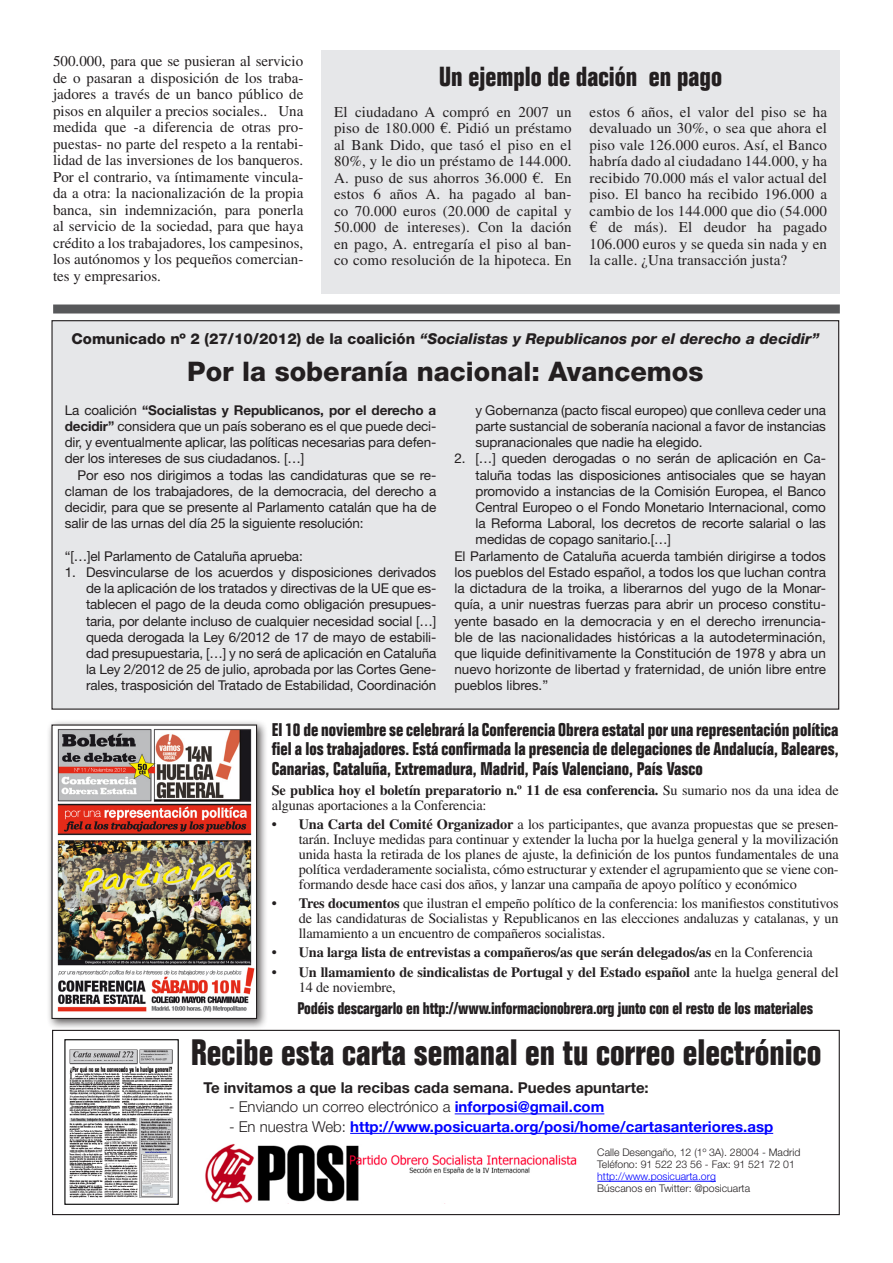
<style>
.page{position:relative;width:893px;height:1263px;background:#fff}
.page>*{position:absolute;margin:0;border:0;box-sizing:border-box;transform-origin:0 0}
.t1{font:700 condensed 36px "Folio Std";color:#231f20}
.Texto_de_cuerpo{font:800 27px "Helvetica Neue LT Std";color:#231f20}
.Normal__Web{font:700 condensed 27px "Folio Std";color:#231f20}
.t2{font:700 condensed 18px/19.5px "Folio Std";color:#231f20;text-align:justify}
.t3{font:700 condensed 16.5px "Folio Std";letter-spacing:-.01em;color:#231f20}
.Normal__Web-2{font:15px/16.5px "Times LT Std";letter-spacing:.01em;color:#231f20;text-align:justify}
.Texto_de_cuerpo-2{font:italic 800 15px "Helvetica Neue LT Std";color:#231f20}
.t4{font:700 15px "Helvetica Neue LT Std";color:#0002ff}
.t5{font:700 15px "Helvetica Neue LT Std";color:#231f20}
.t6{font:300 15px "Helvetica Neue LT Std";color:#231f20}
.t7{font:14.25px/15px "Times LT Std";letter-spacing:-.01em;color:#231f20;text-align:justify}
.t8{font:700 14.25px/15px "Times LT Std";letter-spacing:-.01em;color:#231f20}
.Normal__Web-3{font:13.5px/16.2px "Helvetica Neue LT Std";letter-spacing:-.01em;color:#231f20;text-align:justify}
.t9{font:300 10.5px "Helvetica Neue LT Std";color:#231f20}
.t10{font:300 10.5px "Helvetica Neue LT Std";color:#0002ff}
.s1{font-style:normal}
.s2{font-weight:700}
.s3{font-weight:400}
.s4{font-weight:700;color:#0002ff}
.s5{font-weight:300;color:#231f20}
</style>
<div class="page">
<div style="left:52px;top:321px;width:787px;height:388px;background:#e6e7e9"></div>
<div style="left:321px;top:50px;width:519px;height:243px;background:#e6e7e9"></div>
<img style="left:205px;top:1143px;width:372px;height:60px">
<hr style="left:455px;top:1113px;width:149px;height:1px;background:#0002ff">
<hr style="left:350px;top:1133px;width:423px;height:1px;background:#0002ff">
<img style="left:69px;top:1049px;width:104px;height:149px">
<div style="left:64px;top:1039px;width:115px;height:166px;border:1px solid #000"></div>
<hr style="left:597px;top:1181px;width:119px;height:1px;background:#0002ff">
<div style="left:52px;top:1030px;width:788px;height:185px;border:1px solid #231f20"></div>
<div style="left:53px;top:304px;width:787px;height:9px;background:#57585a"></div>
<div style="left:46px;top:719px;width:222px;height:311px;background:#231f20;opacity:.75"></div>
<img style="left:53px;top:726px;width:202px;height:291px">
<div style="left:51px;top:724px;width:206px;height:295px;border:1px solid #231f20"></div>
<p class="Normal__Web-2" style="left:53px;top:53px;width:252px">500.000, para que se pusieran al servicio de o pasaran a disposición de los traba&shy;jadores a través de un banco público de pisos en alquiler a precios sociales.. Una medida que -a diferencia de otras pro&shy;puestas- no parte del respeto a la rentabi&shy;lidad de las inversiones de los banqueros.<br>Por el contrario, va íntimamente vincula&shy;da a otra: la nacionalización de la propia banca, sin indemnización, para ponerla al servicio de la sociedad, para que haya crédito a los trabajadores, los campesinos, los autónomos y los pequeños comercian&shy;tes y empresarios.</p>
<p class="Normal__Web" style="left:439px;top:62px;width:284px">Un ejemplo de dación en pago</p>
<p class="Normal__Web-2" style="left:334px;top:103px;width:239px">El ciudadano A compró en 2007 un piso de 180.000 €. Pidió un préstamo al Bank Dido, que tasó el piso en el 80%, y le dio un préstamo de 144.000.<br>A. puso de sus ahorros 36.000 €. En estos 6 años A. ha pagado al ban&shy;co 70.000 euros (20.000 de capital y 50.000 de intereses). Con la dación en pago, A. entregaría el piso al ban&shy;co como resolución de la hipoteca. En</p>
<p class="Normal__Web-2" style="left:590px;top:103px;width:239px">estos 6 años, el valor del piso se ha devaluado un 30%, o sea que ahora el piso vale 126.000 euros. Así, el Banco habría dado al ciudadano 144.000, y ha recibido 70.000 más el valor actual del piso. El banco ha recibido 196.000 a cambio de los 144.000 que dio (54.000 € de más). El deudor ha pagado 106.000 euros y se queda sin nada y en la calle. ¿Una transacción justa?</p>
<p class="Texto_de_cuerpo-2" style="left:72px;top:330px;width:749px"><span class="s1">Comunicado nº 2 (27/10/2012) de la coalición</span> “Socialistas y Republicanos por el derecho a decidir”</p>
<p class="Texto_de_cuerpo" style="left:187px;top:355px;width:518px">Por la soberanía nacional: Avancemos</p>
<p class="Normal__Web-3" style="left:65px;top:402px;width:373px">La coalición <span class="s2">“Socialistas y Republicanos, por el derecho a decidir”</span> considera que un país soberano es el que puede deci&shy;dir, y eventualmente aplicar, las políticas necesarias para defen&shy;der los intereses de sus ciudadanos. […]</p>
<p class="Normal__Web-3" style="left:65px;top:467px;width:373px;text-indent:13px">Por eso nos dirigimos a todas las candidaturas que se re&shy;claman de los trabajadores, de la democracia, del derecho a decidir, para que se presente al Parlamento catalán que ha de salir de las urnas del día 25 la siguiente resolución:</p>
<p class="Normal__Web-3" style="left:65px;top:548px;width:240px">“[…]el Parlamento de Cataluña aprueba:</p>
<p class="Normal__Web-3" style="left:86px;top:564px;width:352px;text-indent:-21px">1. Desvincularse de los acuerdos y disposiciones derivados de la aplicación de los tratados y directivas de la UE que es&shy;tablecen el pago de la deuda como obligación presupues&shy;taria, por delante incluso de cualquier necesidad social […] queda derogada la Ley 6/2012 de 17 de mayo de estabili&shy;dad presupuestaria, […] y no será de aplicación en Cataluña la Ley 2/2012 de 25 de julio, aprobada por las Cortes Gene&shy;rales, trasposición del Tratado de Estabilidad, Coordinación</p>
<p class="Normal__Web-3" style="left:476px;top:402px;width:352px">y Gobernanza (pacto fiscal europeo) que conlleva ceder una parte sustancial de soberanía nacional a favor de instancias supranacionales que nadie ha elegido.</p>
<p class="Normal__Web-3" style="left:476px;top:450px;width:352px;text-indent:-21px">2. […] queden derogadas o no serán de aplicación en Ca&shy;taluña todas las disposiciones antisociales que se hayan promovido a instancias de la Comisión Europea, el Banco Central Europeo o el Fondo Monetario Internacional, como la Reforma Laboral, los decretos de recorte salarial o las medidas de copago sanitario.[…]</p>
<p class="Normal__Web-3" style="left:454px;top:548px;width:373px">El Parlamento de Cataluña acuerda también dirigirse a todos los pueblos del Estado español, a todos los que luchan contra la dictadura de la troika, a liberarnos del yugo de la Monar&shy;quía, a unir nuestras fuerzas para abrir un proceso constitu&shy;yente basado en la democracia y en el derecho irrenuncia&shy;ble de las nacionalidades históricas a la autodeterminación, que liquide definitivamente la Constitución de 1978 y abra un nuevo horizonte de libertad y fraternidad, de unión libre entre pueblos libres.”</p>
<p class="t2" style="left:272px;top:720px;width:568px">El 10 de noviembre se celebrará la Conferencia Obrera estatal por una representación política fiel a los trabajadores. Está confirmada la presencia de delegaciones de Andalucía, Baleares, Canarias, Cataluña, Extremadura, Madrid, País Valenciano, País Vasco</p>
<p class="t7" style="left:272px;top:782px;width:568px"><span class="s2">Se publica hoy el boletín preparatorio n.º 11 de esa conferencia.</span> Su sumario nos da una idea de algunas aportaciones a la Conferencia:</p>
<p class="t7" style="left:299px;top:816px;width:541px;text-indent:-27px"><span class="s2">• Una Carta del Comité Organizador</span> a los participantes, que avanza propuestas que se presen&shy;tarán. Incluye medidas para continuar y extender la lucha por la huelga general y la movilización unida hasta la retirada de los planes de ajuste, la definición de los puntos fundamentales de una política verdaderamente socialista, cómo estructurar y extender el agrupamiento que se viene con&shy;formando desde hace casi dos años, y lanzar una campaña de apoyo político y económico</p>
<p class="t7" style="left:299px;top:896px;width:541px;text-indent:-27px"><span class="s2">• Tres documentos</span> que ilustran el empeño político de la conferencia: los manifiestos constitutivos de las candidaturas de Socialistas y Republicanos en las elecciones andaluzas y catalanas, y un llamamiento a un encuentro de compañeros socialistas.</p>
<p class="t8" style="left:272px;top:945px;width:543px">• Una larga lista de entrevistas a compañeros/as que serán delegados/as <span class="s3">en la Conferencia</span></p>
<p class="t8" style="left:299px;top:964px;width:541px;text-indent:-27px">• Un llamamiento de sindicalistas de Portugal y del Estado español <span class="s3">ante la huelga general del<br>14 de noviembre,</span></p>
<p class="t3" style="left:297px;top:999px;width:517px">Podéis descargarlo en http://www.informacionobrera.org junto con el resto de los materiales</p>
<p class="t1" style="left:191px;top:1032px;width:632px">Recibe esta carta semanal en tu correo electrónico</p>
<p class="t5" style="left:203px;top:1078px;width:447px">Te invitamos a que la recibas cada semana. Puedes apuntarte:</p>
<p class="t6" style="left:229px;top:1098px;width:377px">- Enviando un correo electrónico a <span class="s4">inforposi@gmail.com</span></p>
<p class="t4" style="left:229px;top:1117px;width:546px"><span class="s5">- En nuestra Web:</span> http://www.posicuarta.org/posi/home/cartasanteriores.asp</p>
<p class="t9" style="left:597px;top:1146px;width:205px">Calle Desengaño, 12 (1º 3A). 28004 - Madrid</p>
<p class="t9" style="left:597px;top:1158px;width:199px">Teléfono: 91 522 23 56 - Fax: 91 521 72 01</p>
<p class="t10" style="left:597px;top:1170px;width:120px">http://www.posicuarta.org</p>
<p class="t9" style="left:597px;top:1182px;width:154px">Búscanos en Twitter: @posicuarta</p>
</div>
